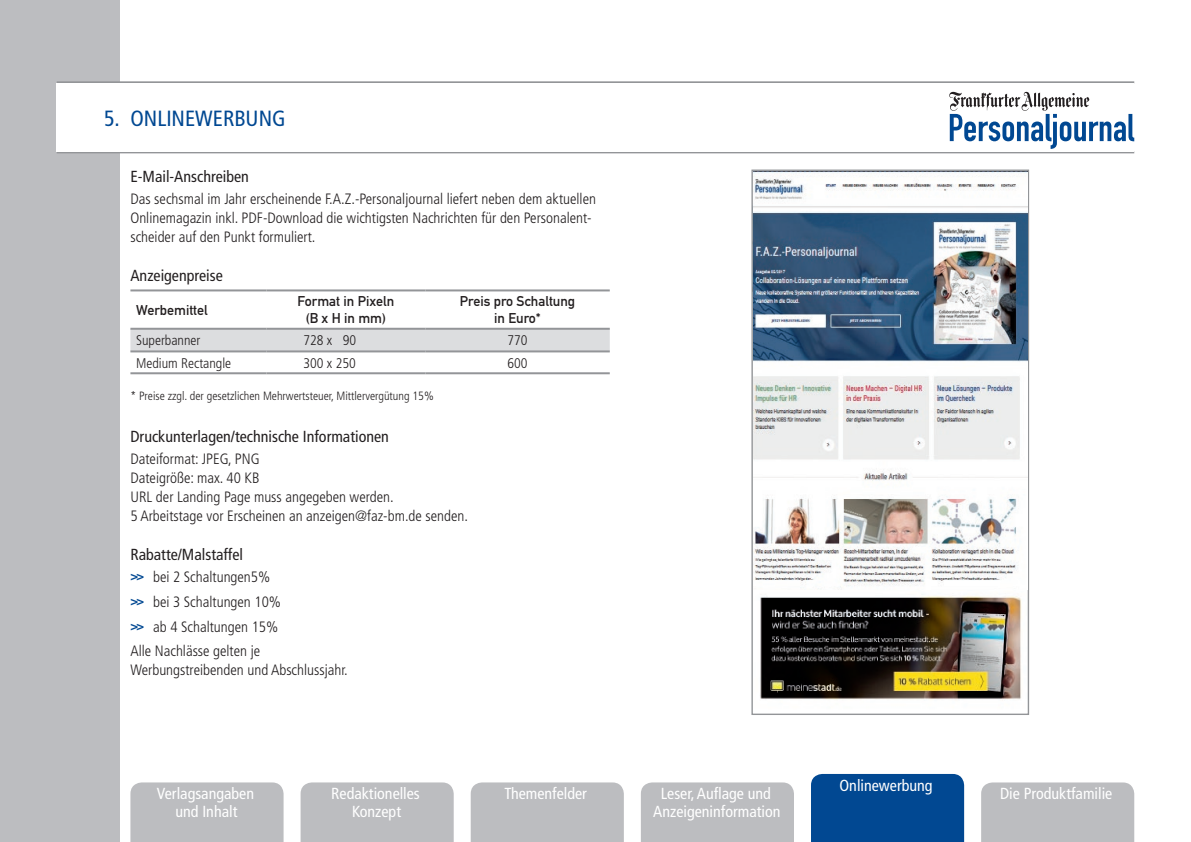
<style>
.page{position:relative;width:1191px;height:842px;background:#fff}
.page>*{position:absolute;margin:0;border:0;box-sizing:border-box;transform-origin:0 0}
.t1{font:condensed 22px "Frutiger LT Std";color:#014892}
.t2{font:condensed 16px/18px "Frutiger LT Std";color:#fff;text-align:center}
.t3{font:condensed 16px "Frutiger LT Std";color:#231f20}
.t4{font:300 condensed 15px/19px "Frutiger LT Std";color:#231f20}
.t5{font:14px/17px "DIN Mittelschrift Std";color:#231f20;text-align:center}
.t6{font:300 condensed 14px "Frutiger LT Std";color:#231f20}
.t7{font:300 condensed 12px "Frutiger LT Std";color:#231f20}
.s1{font-family:"Source Sans Pro";font-weight:600;font-stretch:normal;color:#014892}
</style>
<div class="page">
<div style="left:0;top:0;width:119px;height:842px;background:#bcbdc0"></div>
<hr style="left:57px;top:81px;width:1077px;height:2px;background:#939598">
<hr style="left:57px;top:151px;width:1077px;height:2px;background:#939598">
<div style="left:57px;top:83px;width:1077px;height:68px;background:#fff"></div>
<svg style="left:949px;top:92px;width:185px;height:57px"></svg>
<div style="left:130px;top:782px;width:153px;height:60px;background:#bcbdc0"></div>
<div style="left:300px;top:782px;width:154px;height:60px;background:#bcbdc0"></div>
<div style="left:471px;top:782px;width:153px;height:60px;background:#bcbdc0"></div>
<div style="left:641px;top:782px;width:153px;height:60px;background:#bcbdc0"></div>
<div style="left:981px;top:782px;width:153px;height:60px;background:#bcbdc0"></div>
<div style="left:811px;top:774px;width:153px;height:68px;background:#014892"></div>
<svg style="left:130px;top:291px;width:480px;height:62px"></svg>
<hr style="left:130px;top:289px;width:136px;height:2px;background:#939598">
<hr style="left:266px;top:289px;width:159px;height:2px;background:#939598">
<hr style="left:425px;top:289px;width:185px;height:2px;background:#939598">
<hr style="left:130px;top:328px;width:136px;height:2px;background:#939598">
<hr style="left:266px;top:328px;width:159px;height:2px;background:#939598">
<hr style="left:425px;top:328px;width:185px;height:2px;background:#939598">
<hr style="left:130px;top:350px;width:136px;height:2px;background:#939598">
<hr style="left:266px;top:350px;width:159px;height:2px;background:#939598">
<hr style="left:425px;top:350px;width:185px;height:2px;background:#939598">
<hr style="left:130px;top:372px;width:136px;height:2px;background:#939598">
<hr style="left:266px;top:372px;width:159px;height:2px;background:#939598">
<hr style="left:425px;top:372px;width:185px;height:2px;background:#939598">
<img style="left:760px;top:594px;width:262px;height:106px">
<img style="left:753px;top:171px;width:274px;height:418px">
<h1 class="t1" style="left:104px;top:105px;width:183px">5. ONLINEWERBUNG</h1>
<p class="t3" style="left:130px;top:167px;width:120px">E-Mail-Anschreiben</p>
<p class="t4" style="left:130px;top:189px;width:467px">Das sechsmal im Jahr erscheinende F.A.Z.-Personaljournal liefert neben dem aktuellen<br>Onlinemagazin inkl. PDF-Download die wichtigsten Nachrichten für den Personalent&shy;scheider auf den Punkt formuliert.</p>
<p class="t3" style="left:130px;top:266px;width:94px">Anzeigenpreise</p>
<p class="t5" style="left:136px;top:301px;width:73px">Werbemittel</p>
<p class="t5" style="left:298px;top:293px;width:98px">Format in Pixeln (B x H in mm)</p>
<p class="t5" style="left:460px;top:293px;width:117px">Preis pro Schaltung in Euro*</p>
<p class="t6" style="left:136px;top:333px;width:66px">Superbanner</p>
<p class="t6" style="left:303px;top:333px;width:54px">728 x 90</p>
<p class="t6" style="left:507px;top:333px;width:22px">770</p>
<p class="t6" style="left:136px;top:355px;width:97px">Medium Rectangle</p>
<p class="t6" style="left:303px;top:355px;width:54px">300 x 250</p>
<p class="t6" style="left:507px;top:355px;width:22px">600</p>
<p class="t7" style="left:130px;top:389px;width:305px">* Preise zzgl. der gesetzlichen Mehrwertsteuer, Mittlervergütung 15%</p>
<p class="t3" style="left:130px;top:428px;width:260px">Druckunterlagen/technische Informationen</p>
<p class="t4" style="left:130px;top:450px;width:339px">Dateiformat: JPEG, PNG<br>Dateigröße: max. 40 KB<br>URL der Landing Page muss angegeben werden.<br>5 Arbeitstage vor Erscheinen an anzeigen@faz-bm.de senden.</p>
<p class="t3" style="left:130px;top:545px;width:114px">Rabatte/Malstaffel</p>
<p class="t4" style="left:130px;top:565px;width:152px;line-height:24.6px"><span class="s1">&gt;&gt;&gt;</span> bei 2 Schaltungen5% <span class="s1">&gt;&gt;&gt;</span> bei 3 Schaltungen 10% <span class="s1">&gt;&gt;&gt;</span> ab 4 Schaltungen 15%<br>Alle Nachlässe gelten je</p>
<p class="t4" style="left:130px;top:661px;width:219px">Werbungstreibenden und Abschlussjahr.</p>
<p class="t2" style="left:839px;top:776px;width:95px">Onlinewerbung</p>
<p class="t2" style="left:157px;top:785px;width:99px">Verlagsangaben und Inhalt</p>
<p class="t2" style="left:331px;top:785px;width:90px">Redaktionelles<br>Konzept</p>
<p class="t2" style="left:504px;top:785px;width:84px">Themenfelder</p>
<p class="t2" style="left:653px;top:785px;width:129px">Leser, Auflage und<br>Anzeigeninformation</p>
<p class="t2" style="left:1000px;top:785px;width:114px">Die Produktfamilie</p>
</div>
